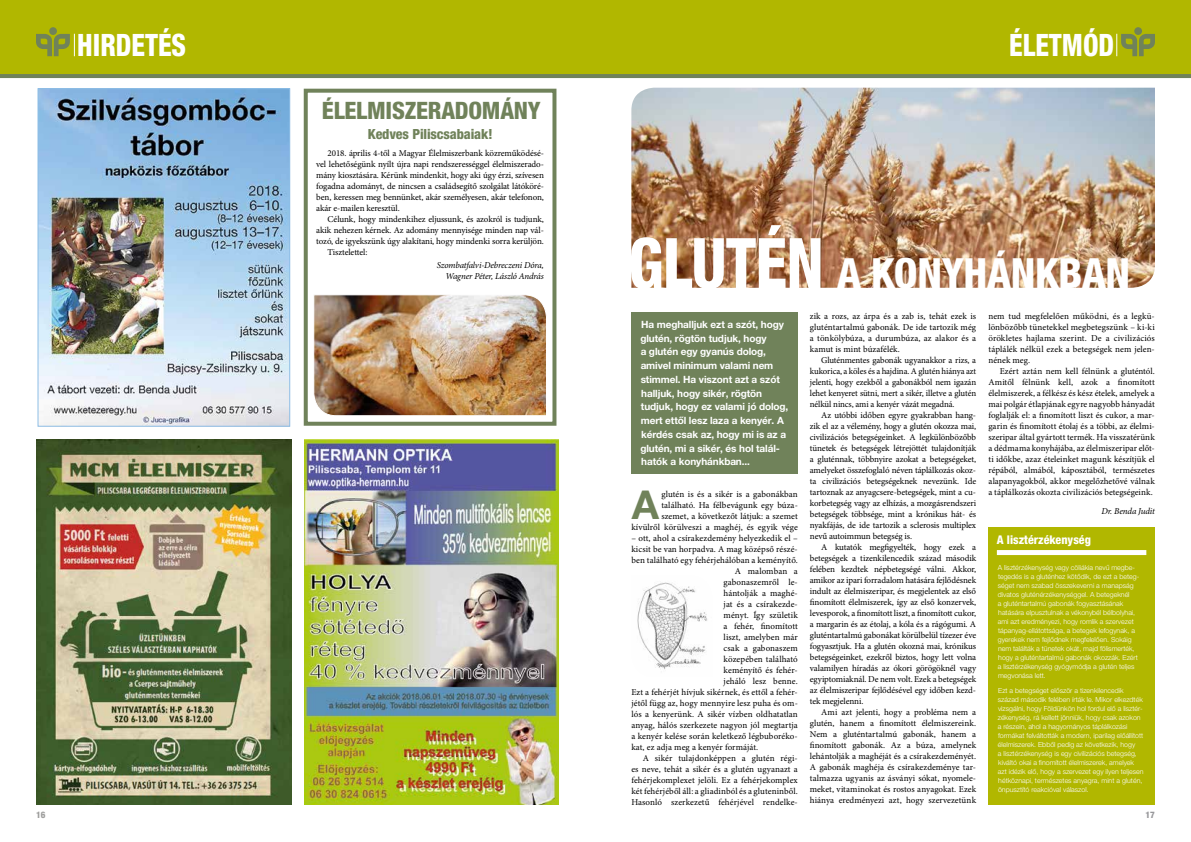
<style>
.page{position:relative;width:1191px;height:842px;background:#fff}
.page>*{position:absolute;margin:0;border:0;box-sizing:border-box;transform-origin:0 0}
.t1{font:800 condensed 41.7px "Helvetica Neue LT Pro";letter-spacing:-.01em;color:#fff}
.t2{font:700 39.8px "Helvetica Neue LT Pro";color:#70825a}
.t3{font:800 condensed 30.9px "Helvetica Neue LT Pro";color:#fff;scale:.88 1}
.t4{font:800 condensed 24px "Helvetica Neue LT Pro";letter-spacing:-.01em;color:#70825a}
.t5{font:800 condensed 14px "Helvetica Neue LT Pro";letter-spacing:-.01em;color:#70825a}
.t6{font:800 condensed 12px "Helvetica Neue LT Pro";color:#fff}
.t7{font:700 10px/13.7px "Helvetica Neue LT Pro";letter-spacing:-.01em;color:#fff}
.t8{font:9px/11px "Minion Pro";letter-spacing:.005em;color:#000;text-align:justify}
.t9{font:italic 9px/11px "Minion Pro";letter-spacing:-.015em;color:#000;text-align:right}
.t10{font:9px "Minion Pro";letter-spacing:-.015em;color:#000}
.t11{font:800 condensed 9px "Helvetica Neue LT Pro";color:#9d9d9c}
.t12{font:800 condensed 9px "Helvetica Neue LT Pro";color:#98989b}
.t13{font:300 7px/9px "Helvetica Neue LT Pro";color:#fff}
.s1{font-size:69.9px}
</style>
<div class="page">
<img style="left:631px;top:88px;width:524px;height:200px">
<div style="left:0;top:0;width:1191px;height:75px;background:#b1b700"></div>
<div style="left:49px;top:27px;width:8px;height:8px;background:#70825a;border-radius:50%"></div>
<svg style="left:36px;top:34px;width:39px;height:23px"></svg>
<hr style="left:0;top:74px;width:1191px;height:4px;background:#70825a">
<img style="left:37px;top:440px;width:254px;height:364px">
<img style="left:304px;top:440px;width:255px;height:364px">
<img style="left:40px;top:90px;width:248px;height:335px">
<div style="left:38px;top:88px;width:252px;height:339px;border:1px solid #8ebee6"></div>
<div style="left:631px;top:312px;width:167px;height:162px;background:#70825a"></div>
<div style="left:304px;top:89px;width:252px;height:337px;border:4px solid #70825a"></div>
<img style="left:313px;top:294px;width:234px;height:122px">
<div style="left:1134px;top:27px;width:8px;height:8px;background:#70825a;border-radius:50%"></div>
<svg style="left:1116px;top:34px;width:39px;height:23px"></svg>
<div style="left:988px;top:527px;width:166px;height:278px;background:#b1b700"></div>
<div style="left:997px;top:550px;width:149px;height:5px;background:#fff"></div>
<img style="left:637px;top:582px;width:71px;height:87px">
<h3 class="t3" style="left:77px;top:25px;width:125px">HIRDETÉS</h3>
<h3 class="t4" style="left:322px;top:96px;width:220px">ÉLELMISZERADOMÁNY</h3>
<h3 class="t5" style="left:368px;top:125px;width:126px">Kedves Piliscsabaiak!</h3>
<p class="t8" style="left:316px;top:147px;width:229px;text-indent:11px">2018. április 4-től a Magyar Élelmiszerbank közreműködésé&shy;vel lehetőségünk nyílt újra napi rendszerességgel élelmiszerado&shy;mány kiosztására. Kérünk mindenkit, hogy aki úgy érzi, szívesen fogadna adományt, de nincsen a családsegítő szolgálat látóköré&shy;ben, keressen meg bennünket, akár személyesen, akár telefonon, akár e-mailen keresztül.</p>
<p class="t8" style="left:327px;top:213px;width:218px">Célunk, hogy mindenkihez eljussunk, és azokról is tudjunk,</p>
<p class="t8" style="left:316px;top:224px;width:229px">akik nehezen kérnek. Az adomány mennyisége minden nap vál-</p>
<p class="t8" style="left:316px;top:235px;width:229px">tozó, de igyekszünk úgy alakítani, hogy mindenki sorra kerüljön.</p>
<p class="t10" style="left:327px;top:246px;width:41px">Tisztelettel:</p>
<p class="t9" style="left:437px;top:260px;width:109px">Szombatfalvi-Debreczeni Dóra,<br>Wagner Péter, László András</p>
<h3 class="t3" style="left:1009px;top:26px;width:121px">ÉLETMÓD</h3>
<h1 class="t1" style="left:628px;top:247px;width:503px"><span class="s1">GLUTÉN</span> A KONYHÁNKBAN</h1>
<p class="t7" style="left:640px;top:317px;width:149px">Ha meghalljuk ezt a szót, hogy glutén, rögtön tudjuk, hogy<br>a glutén egy gyanús dolog, amivel minimum valami nem stimmel. Ha viszont azt a szót halljuk, hogy sikér, rögtön tudjuk, hogy ez valami jó dolog, mert ettől lesz laza a kenyér. A kérdés csak az, hogy mi is az a glutén, mi a sikér, és hol talál&shy;hatók a konyhánkban...</p>
<h2 class="t2" style="left:631px;top:480px;width:29px">A</h2>
<p class="t8" style="left:631px;top:489px;width:168px;text-align:right">glutén is és a sikér is a gabonákban található. Ha félbevágunk egy búza-<br>szemet, a következőt látjuk: a szemet kívülről körülveszi a maghéj, és egyik vége</p>
<p class="t8" style="left:631px;top:533px;width:168px">– ott, ahol a csírakezdemény helyezkedik el –</p>
<p class="t8" style="left:631px;top:544px;width:168px">kicsit be van horpadva. A mag középső részé-</p>
<p class="t8" style="left:631px;top:555px;width:168px">ben található egy fehérjehálóban a keményítő.</p>
<p class="t8" style="left:735px;top:566px;width:64px">A malomban a</p>
<p class="t8" style="left:723px;top:577px;width:76px">gabonaszemről le-</p>
<p class="t8" style="left:723px;top:588px;width:76px">hántolják a maghé-</p>
<p class="t8" style="left:723px;top:599px;width:76px">jat és a csírakezde-</p>
<p class="t8" style="left:723px;top:610px;width:76px">ményt. Így születik</p>
<p class="t8" style="left:723px;top:621px;width:76px">a fehér, finomított</p>
<p class="t8" style="left:723px;top:632px;width:76px">liszt, amelyben már</p>
<p class="t8" style="left:723px;top:643px;width:76px">csak a gabonaszem</p>
<p class="t8" style="left:723px;top:654px;width:76px">közepében található</p>
<p class="t8" style="left:723px;top:665px;width:76px">keményítő és fehér-</p>
<p class="t8" style="left:723px;top:676px;width:76px">jeháló lesz benne.</p>
<p class="t8" style="left:631px;top:687px;width:168px">Ezt a fehérjét hívjuk sikérnek, és ettől a fehér-</p>
<p class="t8" style="left:631px;top:698px;width:168px">jétől függ az, hogy mennyire lesz puha és om-</p>
<p class="t8" style="left:631px;top:709px;width:168px">lós a kenyerünk. A sikér vízben oldhatatlan</p>
<p class="t8" style="left:631px;top:720px;width:168px">anyag, hálós szerkezete nagyon jól megtartja</p>
<p class="t8" style="left:631px;top:731px;width:168px">a kenyér kelése során keletkező légbuboréko-</p>
<p class="t8" style="left:631px;top:742px;width:128px">kat, ez adja meg a kenyér formáját.</p>
<p class="t8" style="left:642px;top:753px;width:157px">A sikér tulajdonképpen a glutén régi-</p>
<p class="t8" style="left:631px;top:764px;width:168px">es neve, tehát a sikér és a glutén ugyanazt a</p>
<p class="t8" style="left:631px;top:775px;width:168px">fehérjekomplexet jelöli. Ez a fehérjekomplex</p>
<p class="t8" style="left:631px;top:786px;width:168px">két fehérjéből áll: a gliadinból és a gluteninből.</p>
<p class="t8" style="left:631px;top:797px;width:168px">Hasonló szerkezetű fehérjével rendelke-</p>
<p class="t8" style="left:810px;top:310px;width:168px">zik a rozs, az árpa és a zab is, tehát ezek is gluténtartalmú gabonák. De ide tartozik még a tönkölybúza, a durumbúza, az alakor és a kamut is mint búzafélék.</p>
<p class="t8" style="left:810px;top:354px;width:168px;text-indent:11px">Gluténmentes gabonák ugyanakkor a rizs, a kukorica, a köles és a hajdina. A glutén hiánya azt jelenti, hogy ezekből a gabonákból nem igazán lehet kenyeret sütni, mert a sikér, illetve a glutén nélkül nincs, ami a kenyér vázát megadná.</p>
<p class="t8" style="left:810px;top:409px;width:168px;text-indent:11px">Az utóbbi időben egyre gyakrabban hang&shy;zik el az a vélemény, hogy a glutén okozza mai, civilizációs betegségeinket. A legkülönbözőbb tünetek és betegségek létrejöttét tulajdonítják a gluténnak, többnyire azokat a betegségeket, amelyeket összefoglaló néven táplálkozás okoz&shy;ta civilizációs betegségeknek nevezünk. Ide tartoznak az anyagcsere-betegségek, mint a cu&shy;korbetegség vagy az elhízás, a mozgásrendszeri betegségek többsége, mint a krónikus hát- és nyakfájás, de ide tartozik a sclerosis multiplex nevű autoimmun betegség is.</p>
<p class="t8" style="left:810px;top:541px;width:168px;text-indent:11px">A kutatók megfigyelték, hogy ezek a betegségek a tizenkilencedik század második felében kezdtek népbetegségé válni. Akkor, amikor az ipari forradalom hatására fejlődésnek indult az élelmiszeripar, és megjelentek az első finomított élelmiszerek, így az első konzervek, levesporok, a finomított liszt, a finomított cukor, a margarin és az étolaj, a kóla és a rágógumi. A gluténtartalmú gabonákat körülbelül tízezer éve fogyasztjuk. Ha a glutén okozná mai, krónikus betegségeinket, ezekről biztos, hogy lett volna valamilyen híradás az ókori görögöknél vagy egyiptomiaknál. De nem volt. Ezek a betegségek az élelmiszeripar fejlődésével egy időben kezd&shy;tek megjelenni.</p>
<p class="t8" style="left:810px;top:706px;width:168px;text-indent:11px">Ami azt jelenti, hogy a probléma nem a glutén, hanem a finomított élelmiszereink.<br>Nem a gluténtartalmú gabonák, hanem a finomított gabonák. Az a búza, amelynek lehántolják a maghéját és a csírakezdeményét.<br>A gabonák maghéja és csírakezdeménye tar&shy;talmazza ugyanis az ásványi sókat, nyomele&shy;meket, vitaminokat és rostos anyagokat. Ezek hiánya eredményezi azt, hogy szervezetünk</p>
<p class="t8" style="left:988px;top:310px;width:168px">nem tud megfelelően működni, és a legkü&shy;lönbözőbb tünetekkel megbetegszünk – ki-ki örökletes hajlama szerint. De a civilizációs táplálék nélkül ezek a betegségek nem jelen&shy;nének meg.</p>
<p class="t8" style="left:988px;top:365px;width:168px;text-indent:11px">Ezért aztán nem kell félnünk a gluténtól.<br>Amitől félnünk kell, azok a finomított élelmiszerek, a félkész és kész ételek, amelyek a mai polgár étlapjának egyre nagyobb hányadát foglalják el: a finomított liszt és cukor, a mar&shy;garin és finomított étolaj és a többi, az élelmi&shy;szeripar által gyártott termék. Ha visszatérünk a dédmama konyhájába, az élelmiszeripar előt&shy;ti időkbe, azaz ételeinket magunk készítjük el répából, almából, káposztából, természetes alapanyagokból, akkor megelőzhetővé válnak a táplálkozás okozta civilizációs betegségeink.</p>
<p class="t9" style="left:1101px;top:506px;width:55px">Dr. Benda Judit</p>
<h3 class="t6" style="left:997px;top:533px;width:96px">A lisztérzékenység</h3>
<p class="t13" style="left:997px;top:563px;width:143px">A lisztérzékenység vagy cöliákia nevű megbe&shy;tegedés is a gluténhez kötődik, de ezt a beteg&shy;séget nem szabad összekeverni a manapság divatos gluténérzékenységgel. A betegeknél<br>a gluténtartalmú gabonák fogyasztásának hatására elpusztulnak a vékonybél bélbolyhai, ami azt eredményezi, hogy romlik a szervezet tápanyag-ellátottsága, a betegek lefogynak, a gyerekek nem fejlődnek megfelelően. Sokáig nem találták a tünetek okát, majd fölismerték, hogy a gluténtartalmú gabonák okozzák. Ezért a lisztérzékenység gyógymódja a glutén teljes megvonása lett.</p>
<p class="t13" style="left:997px;top:686px;width:147px">Ezt a betegséget először a tizenkilencedik század második felében írták le. Mikor elkezdték vizsgálni, hogy Földünkön hol fordul elő a lisztér&shy;zékenység, rá kellett jönniük, hogy csak azokon a részein, ahol a hagyományos táplálkozási formákat felváltották a modern, iparilag előállított élelmiszerek. Ebből pedig az következik, hogy<br>a lisztérzékenység is egy civilizációs betegség, kiváltó okai a finomított élelmiszerek, amelyek azt idézik elő, hogy a szervezet egy ilyen teljesen hétköznapi, természetes anyagra, mint a glutén, önpusztító reakcióval válaszol.</p>
<p class="t11" style="left:36px;top:810px;width:11px">16</p>
<p class="t12" style="left:1145px;top:810px;width:11px">17</p>
</div>
